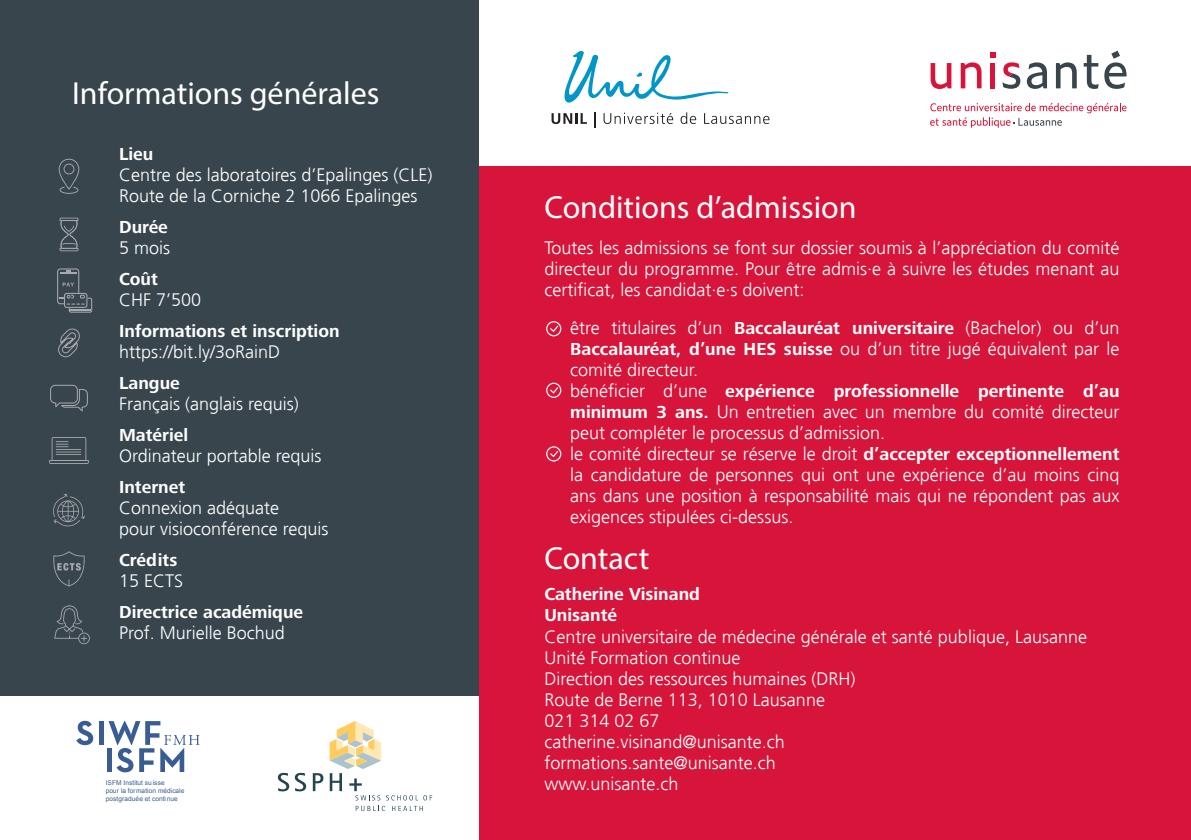
<style>
.page{position:relative;width:1191px;height:840px;background:#fff}
.page>*{position:absolute;margin:0;border:0;box-sizing:border-box;transform-origin:0 0}
.t1{font:32px "Myriad Pro";color:#fff}
.t2{font:300 18px/21px "Frutiger";color:#fff}
.t3{font:700 18px/21px "Frutiger Next Pro";color:#fff}
.t4{font:6.6px/7.8px "Arial";color:#385c8b}
.s1{font-family:"Frutiger Next Pro";font-weight:700}
.s2{font-family:"Frutiger";font-weight:300}
</style>
<div class="page">
<div style="left:0;top:0;width:1191px;height:839px;background:#38454d"></div>
<div style="left:0;top:696px;width:541px;height:143px;background:#fff"></div>
<div style="left:480px;top:0;width:711px;height:839px;background:#d71439"></div>
<svg style="left:76px;top:720px;width:17px;height:24px"></svg>
<svg style="left:99px;top:720px;width:101px;height:52px"></svg>
<svg style="left:278px;top:772px;width:11px;height:19px"></svg>
<svg style="left:295px;top:772px;width:11px;height:19px"></svg>
<svg style="left:313px;top:773px;width:10px;height:17px"></svg>
<svg style="left:329px;top:721px;width:103px;height:89px"></svg>
<div style="left:480px;top:0;width:711px;height:165px;background:#fff"></div>
<svg style="left:990px;top:52px;width:5px;height:6px"></svg>
<svg style="left:930px;top:63px;width:21px;height:26px"></svg>
<svg style="left:960px;top:62px;width:21px;height:26px"></svg>
<div style="left:990px;top:63px;width:5px;height:25px;background:#d71439"></div>
<svg style="left:1026px;top:62px;width:21px;height:27px"></svg>
<svg style="left:1056px;top:62px;width:20px;height:26px"></svg>
<svg style="left:1083px;top:55px;width:15px;height:34px"></svg>
<svg style="left:1104px;top:51px;width:22px;height:38px"></svg>
<svg style="left:930px;top:103px;width:196px;height:25px"></svg>
<svg style="left:1002px;top:62px;width:18px;height:27px"></svg>
<svg style="left:564px;top:51px;width:165px;height:52px"></svg>
<svg style="left:551px;top:113px;width:36px;height:11px"></svg>
<svg style="left:594px;top:112px;width:1px;height:16px"></svg>
<svg style="left:603px;top:113px;width:70px;height:11px"></svg>
<svg style="left:680px;top:112px;width:16px;height:12px"></svg>
<svg style="left:704px;top:113px;width:65px;height:11px"></svg>
<svg style="left:59px;top:159px;width:20px;height:35px"></svg>
<svg style="left:59px;top:217px;width:20px;height:34px"></svg>
<svg style="left:57px;top:268px;width:35px;height:44px"></svg>
<svg style="left:58px;top:328px;width:22px;height:29px"></svg>
<svg style="left:50px;top:384px;width:38px;height:27px"></svg>
<svg style="left:49px;top:437px;width:40px;height:26px"></svg>
<svg style="left:53px;top:493px;width:32px;height:33px"></svg>
<svg style="left:53px;top:551px;width:32px;height:35px"></svg>
<svg style="left:546px;top:321px;width:15px;height:15px"></svg>
<svg style="left:546px;top:382px;width:15px;height:15px"></svg>
<svg style="left:546px;top:446px;width:15px;height:15px"></svg>
<svg style="left:54px;top:605px;width:36px;height:38px"></svg>
<h1 class="t1" style="left:72px;top:73px;width:309px">Informations générales</h1>
<p class="t3" style="left:119px;top:143px;width:36px">Lieu</p>
<p class="t2" style="left:119px;top:164px;width:315px">Centre des laboratoires d’Epalinges (CLE)<br>Route de la Corniche 2 1066 Epalinges</p>
<p class="t3" style="left:119px;top:216px;width:50px">Durée</p>
<p class="t2" style="left:119px;top:237px;width:53px">5 mois</p>
<p class="t3" style="left:119px;top:268px;width:40px">Coût</p>
<p class="t2" style="left:119px;top:289px;width:84px">CHF 7’500</p>
<p class="t3" style="left:119px;top:320px;width:222px">Informations et inscription</p>
<p class="t2" style="left:119px;top:341px;width:163px">https://bit.ly/3oRainD</p>
<p class="t3" style="left:119px;top:372px;width:62px">Langue</p>
<p class="t2" style="left:119px;top:393px;width:181px">Français (anglais requis)</p>
<p class="t3" style="left:119px;top:424px;width:71px">Matériel</p>
<p class="t2" style="left:119px;top:445px;width:204px">Ordinateur portable requis</p>
<p class="t3" style="left:119px;top:476px;width:68px">Internet</p>
<p class="t2" style="left:119px;top:497px;width:211px">Connexion adéquate<br>pour visioconférence requis</p>
<p class="t3" style="left:119px;top:549px;width:60px">Crédits</p>
<p class="t2" style="left:119px;top:570px;width:66px">15 ECTS</p>
<p class="t3" style="left:119px;top:601px;width:185px">Directrice académique</p>
<p class="t2" style="left:119px;top:622px;width:167px">Prof. Murielle Bochud</p>
<p class="t4" style="left:106px;top:778px;width:80px">ISFM Institut su isse<br>pour la formation médicale postgraduée et continue</p>
<h1 class="t1" style="left:544px;top:188px;width:314px">Conditions d’admission</h1>
<p class="t2" style="left:544px;top:238px;width:576px;text-align:justify">Toutes les admissions se font sur dossier soumis à l’appréciation du comité directeur du programme. Pour être admis·e à suivre les études menant au certificat, les candidat·e·s doivent:</p>
<p class="t2" style="left:570px;top:317px;width:551px;text-align:justify">être titulaires d’un <span class="s1">Baccalauréat universitaire</span> (Bachelor) ou d’un <span class="s1">Baccalauréat, d’une HES suisse</span> ou d’un titre jugé équivalent par le comité directeur.</p>
<p class="t3" style="left:570px;top:380px;width:551px"><span class="s2">bénéficier d’une</span> expérience professionnelle pertinente d’au</p>
<p class="t2" style="left:570px;top:401px;width:551px"><span class="s1">minimum 3 ans.</span> Un entretien avec un membre du comité directeur peut compléter le processus d’admission.<br>le comité directeur se réserve le droit <span class="s1">d’accepter exceptionnellement </span>la candidature de personnes qui ont une expérience d’au moins cinq ans dans une position à responsabilité mais qui ne répondent pas aux exigences stipulées ci-dessus.</p>
<h1 class="t1" style="left:544px;top:538px;width:106px">Contact</h1>
<p class="t3" style="left:544px;top:583px;width:157px">Catherine Visinand<br>Unisanté</p>
<p class="t2" style="left:544px;top:625px;width:544px">Centre universitaire de médecine générale et santé publique, Lausanne Unité Formation continue<br>Direction des ressources humaines (DRH)<br>Route de Berne 113, 1010 Lausanne<br>021 314 02 67<br>catherine.visinand@unisante.ch<br>formations.sante@unisante.ch<br>www.unisante.ch</p>
</div>
